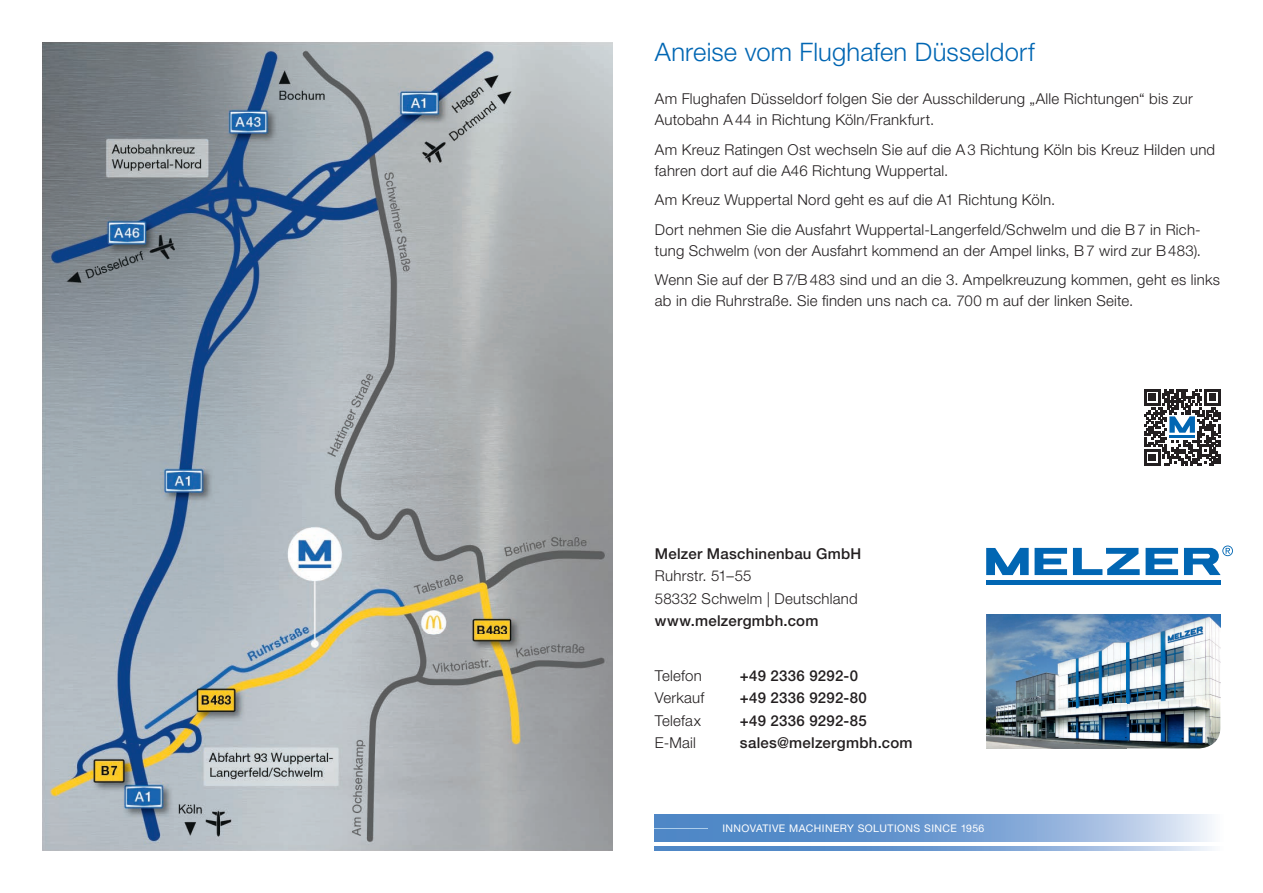
<style>
.page{position:relative;width:1263px;height:893px;background:#fff}
.page>*{position:absolute;margin:0;border:0;box-sizing:border-box;transform-origin:0 0}
.t1{font:300 25.5px "Helvetica Neue LT Pro";letter-spacing:.005em;color:#0166b3}
.t2{font:300 15px/21px "Helvetica Neue LT Pro";letter-spacing:.015em;color:#231f20}
.t3{font:500 15px "Helvetica Neue LT Pro";letter-spacing:.02em;color:#231f20}
.t4{font:10.5px "Helvetica Neue LT Pro";letter-spacing:.04em;color:#fff}
</style>
<div class="page">
<img style="left:43px;top:43px;width:569px;height:807px">
<img style="left:655px;top:814px;width:557px;height:28px">
<svg style="left:986px;top:548px;width:81px;height:27px"></svg>
<hr style="left:986px;top:580px;width:234px;height:4px;background:#0166b3">
<svg style="left:1073px;top:548px;width:105px;height:27px"></svg>
<svg style="left:1184px;top:545px;width:49px;height:30px"></svg>
<hr style="left:655px;top:828px;width:53px;height:1px;background:#accdeb">
<img style="left:655px;top:846px;width:557px;height:4px">
<img style="left:986px;top:615px;width:234px;height:133px">
<svg style="left:1144px;top:389px;width:76px;height:77px"></svg>
<hr style="left:1169px;top:435px;width:26px;height:3px;background:#0166b3">
<h1 class="t1" style="left:655px;top:36px;width:381px">Anreise vom Flughafen Düsseldorf</h1>
<p class="t2" style="left:655px;top:88px;width:539px">Am Flughafen Düsseldorf folgen Sie der Ausschilderung „Alle Richtungen“ bis zur<br>Autobahn A 44 in Richtung Köln/Frankfurt.</p>
<p class="t2" style="left:655px;top:139px;width:562px">Am Kreuz Ratingen Ost wechseln Sie auf die A 3 Richtung Köln bis Kreuz Hilden und fahren dort auf die A46 Richtung Wuppertal.</p>
<p class="t2" style="left:655px;top:185px;width:547px;line-height:29.5px">Am Kreuz Wuppertal Nord geht es auf die A1 Richtung Köln.<br>Dort nehmen Sie die Ausfahrt Wuppertal-Langerfeld/Schwelm und die B 7 in Rich -</p>
<p class="t2" style="left:655px;top:235px;width:567px;line-height:29.5px">tung Schwelm (von der Ausfahrt kommend an der Ampel links, B 7 wird zur B 483).<br>Wenn Sie auf der B 7/B 483 sind und an die 3. Ampelkreuzung kommen, geht es links</p>
<p class="t2" style="left:655px;top:290px;width:480px">ab in die Ruhrstraße. Sie finden uns nach ca. 700 m auf der linken Seite.</p>
<p class="t3" style="left:655px;top:544px;width:208px">Melzer Maschinenbau GmbH</p>
<p class="t2" style="left:655px;top:564px;width:204px;line-height:22.5px">Ruhrstr. 51–55<br>58332 Schwelm | Deutschland</p>
<p class="t3" style="left:655px;top:612px;width:165px">www.melzergmbh.com</p>
<p class="t2" style="left:655px;top:665px;width:48px">Telefon</p>
<p class="t3" style="left:740px;top:666px;width:120px">+49 2336 9292-0</p>
<p class="t2" style="left:655px;top:687px;width:51px">Verkauf</p>
<p class="t3" style="left:740px;top:689px;width:129px">+49 2336 9292-80</p>
<p class="t2" style="left:655px;top:710px;width:48px">Telefax</p>
<p class="t3" style="left:740px;top:711px;width:129px">+49 2336 9292-85</p>
<p class="t2" style="left:655px;top:732px;width:43px">E-Mail</p>
<p class="t3" style="left:740px;top:734px;width:174px">sales@melzergmbh.com</p>
<p class="t4" style="left:722px;top:822px;width:264px">INNOVATIVE MACHINERY SOLUTIONS SINCE 1956</p>
</div>
